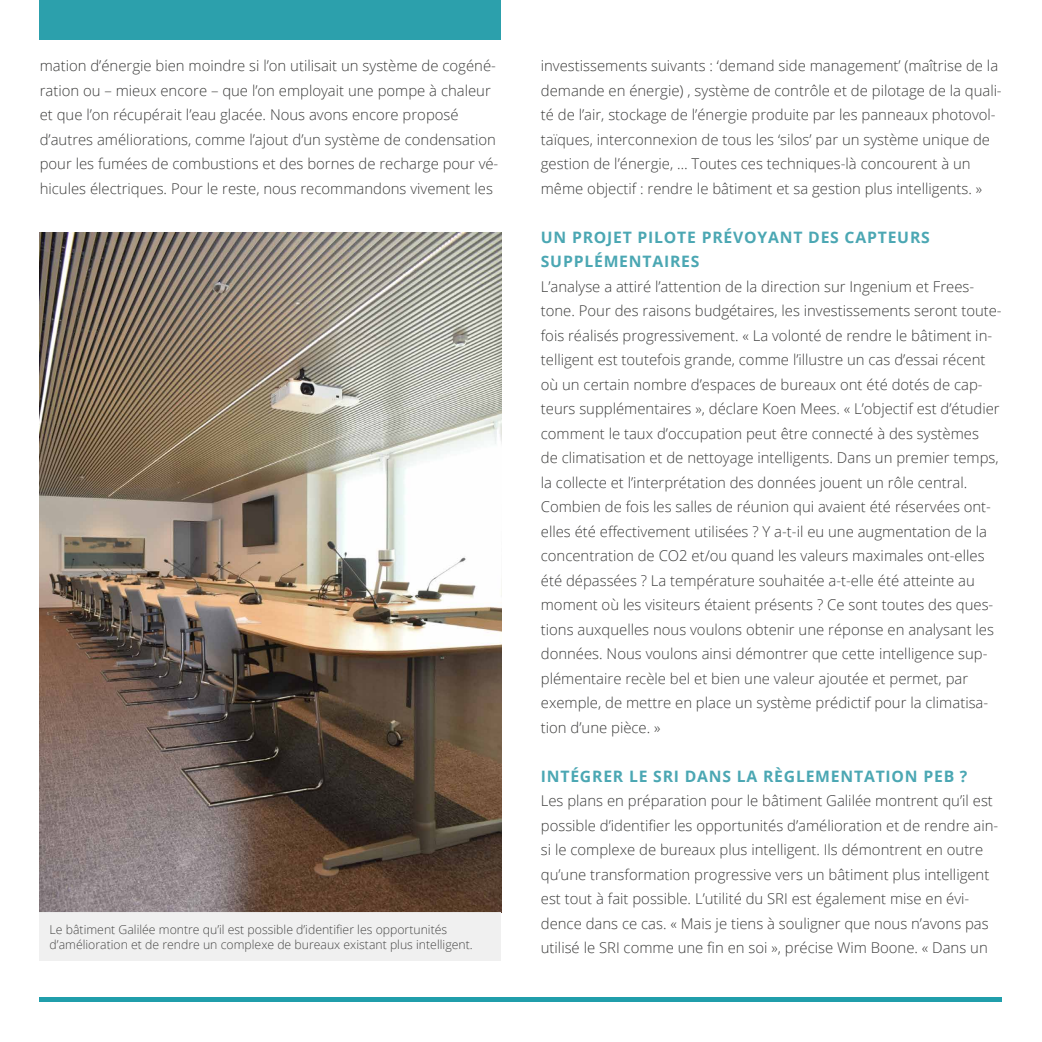
<style>
.page{position:relative;width:1042px;height:1042px;background:#fff}
.page>*{position:absolute;margin:0;border:0;box-sizing:border-box;transform-origin:0 0}
.t1{font:700 15.75px/24.5px "Open Sans";letter-spacing:.05em;color:#4ba7b3}
.t2{font:300 14.88px/24.5px "Open Sans";color:#3c3c3b}
.t3{font:300 12.25px/14.7px "Open Sans";color:#3c3c3b}
</style>
<div class="page">
<div style="left:40px;top:997px;width:962px;height:5px;background:#209eab"></div>
<div style="left:40px;top:0;width:461px;height:40px;background:#2ca0ac"></div>
<img style="left:40px;top:232px;width:461px;height:680px">
<div style="left:40px;top:912px;width:461px;height:49px;background:#f0f0f0"></div>
<p class="t2" style="left:40px;top:53px;width:460px">mation d’énergie bien moindre si l’on utilisait un système de cogéné&shy;ration ou – mieux encore – que l’on employait une pompe à chaleur et que l’on récupérait l’eau glacée. Nous avons encore proposé d’autres améliorations, comme l’ajout d’un système de condensation pour les fumées de combustions et des bornes de recharge pour vé&shy;hicules électriques. Pour le reste, nous recommandons vivement les</p>
<p class="t2" style="left:541px;top:53px;width:462px">investissements suivants : ‘demand side management’ (maîtrise de la demande en énergie) , système de contrôle et de pilotage de la quali&shy;té de l’air, stockage de l’énergie produite par les panneaux photovol&shy;taïques, interconnexion de tous les ‘silos’ par un système unique de gestion de l’énergie, … Toutes ces techniques-là concourent à un même objectif : rendre le bâtiment et sa gestion plus intelligents. »</p>
<p class="t1" style="left:541px;top:224px;width:390px">UN PROJET PILOTE PRÉVOYANT DES CAPTEURS<br>SUPPLÉMENTAIRES</p>
<p class="t2" style="left:541px;top:274px;width:462px">L’analyse a attiré l’attention de la direction sur Ingenium et Frees&shy;tone. Pour des raisons budgétaires, les investissements seront toute&shy;fois réalisés progressivement. « La volonté de rendre le bâtiment in&shy;telligent est toutefois grande, comme l’illustre un cas d’essai récent où un certain nombre d’espaces de bureaux ont été dotés de cap&shy;teurs supplémentaires », déclare Koen Mees. « L’objectif est d’étudier comment le taux d’occupation peut être connecté à des systèmes<br>de climatisation et de nettoyage intelligents. Dans un premier temps, la collecte et l’interprétation des données jouent un rôle central.<br>Combien de fois les salles de réunion qui avaient été réservées ont&shy;elles été effectivement utilisées ? Y a-t-il eu une augmentation de la concentration de CO2 et/ou quand les valeurs maximales ont-elles été dépassées ? La température souhaitée a-t-elle été atteinte au moment où les visiteurs étaient présents ? Ce sont toutes des ques&shy;tions auxquelles nous voulons obtenir une réponse en analysant les données. Nous voulons ainsi démontrer que cette intelligence sup&shy;plémentaire recèle bel et bien une valeur ajoutée et permet, par exemple, de mettre en place un système prédictif pour la climatisa&shy;tion d’une pièce. »</p>
<p class="t1" style="left:541px;top:763px;width:428px">INTÉGRER LE SRI DANS LA RÈGLEMENTATION PEB ?</p>
<p class="t2" style="left:541px;top:788px;width:459px">Les plans en préparation pour le bâtiment Galilée montrent qu’il est possible d’identifier les opportunités d’amélioration et de rendre ain&shy;si le complexe de bureaux plus intelligent. Ils démontrent en outre qu’une transformation progressive vers un bâtiment plus intelligent est tout à fait possible. L’utilité du SRI est également mise en évi&shy;dence dans ce cas. « Mais je tiens à souligner que nous n’avons pas utilisé le SRI comme une fin en soi », précise Wim Boone. « Dans un</p>
<p class="t3" style="left:50px;top:922px;width:424px">Le bâtiment Galilée montre qu’il est possible d’identifier les opportunités d’amélioration et de rendre un complexe de bureaux existant plus intelligent.</p>
</div>
